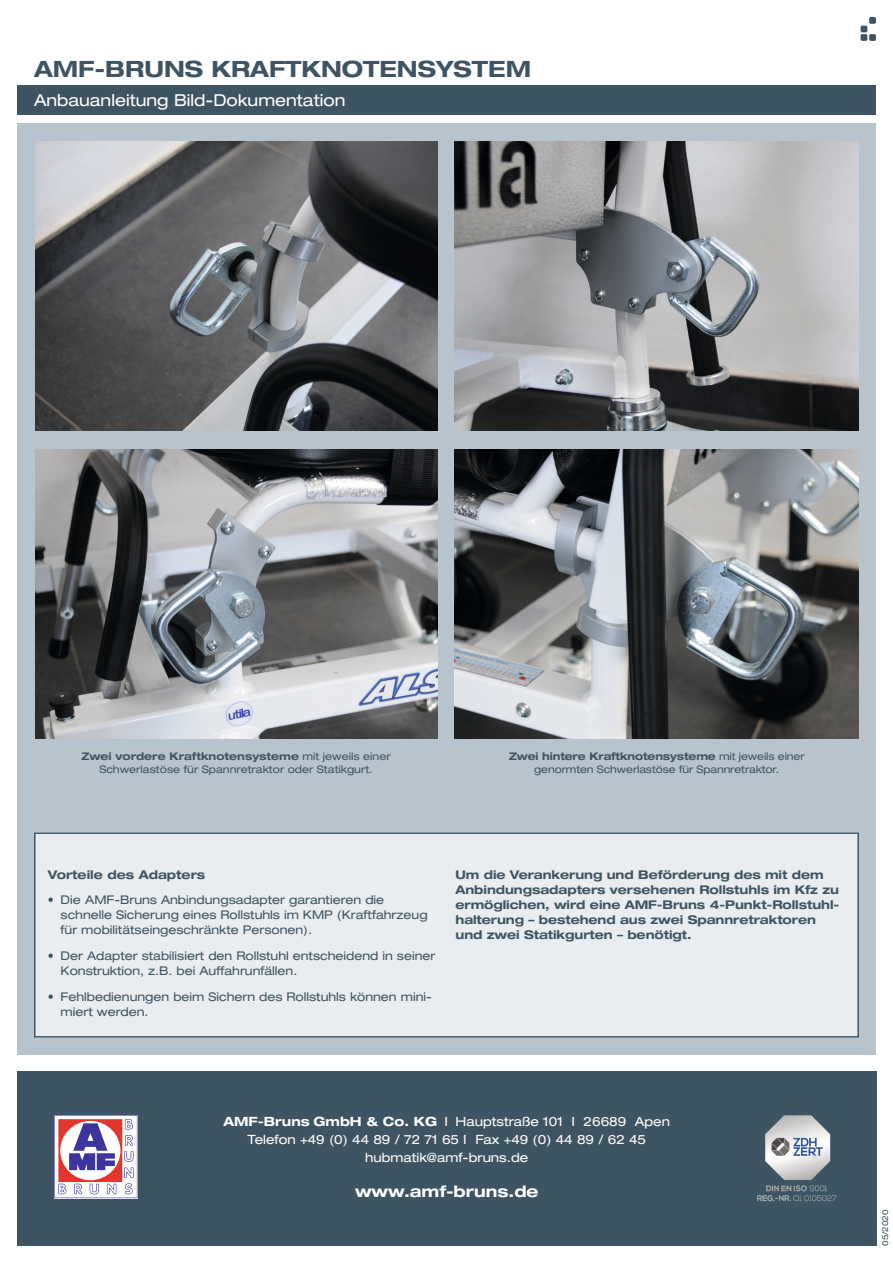
<style>
.page{position:relative;width:893px;height:1263px;background:#fff}
.page>*{position:absolute;margin:0;border:0;box-sizing:border-box;transform-origin:0 0}
.t1{font:700 expanded 22.5px "Helvetica Neue LT Std";color:#3f5462}
.t2{font:expanded 16.5px "Helvetica Neue LT Std";color:#fff}
.t3{font:700 expanded 15.75px "Helvetica Neue LT Std";color:#fff}
.t4{font:expanded 12.75px "Helvetica Neue LT Std";color:#fff}
.t5{font:expanded 12px/15px "Helvetica Neue LT Std";color:#3f5462}
.t6{font:700 expanded 12px/15px "Helvetica Neue LT Std";letter-spacing:-.005em;color:#3f5462}
.t7{font:expanded 10.5px/13.5px "Helvetica Neue LT Std";color:#3f5462;text-align:center}
.t8{font:expanded 8.25px "Helvetica Neue LT Std";color:#3f5462}
.s1{font-weight:700}
</style>
<div class="page">
<div style="left:17px;top:85px;width:859px;height:30px;background:#3f5462"></div>
<div style="left:869px;top:17px;width:7px;height:7px;background:#3f5462;border-radius:2px"></div>
<svg style="left:861px;top:26px;width:6px;height:6px"></svg>
<div style="left:861px;top:34px;width:6px;height:7px;background:#3f5462;border-radius:2px"></div>
<div style="left:869px;top:34px;width:7px;height:7px;background:#3f5462;border-radius:2px"></div>
<div style="left:17px;top:124px;width:437px;height:615px;background:#b8c4cd"></div>
<div style="left:453px;top:124px;width:423px;height:615px;background:#b8c4cd"></div>
<div style="left:17px;top:739px;width:859px;height:315px;background:#b8c4cd"></div>
<div style="left:34px;top:832px;width:825px;height:205px;background:#e9edef"></div>
<div style="left:34px;top:832px;width:825px;height:205px;border:2px solid #3f5462"></div>
<img style="left:455px;top:450px;width:404px;height:289px">
<div style="left:17px;top:1071px;width:859px;height:175px;background:#3f5462"></div>
<svg style="left:54px;top:1115px;width:83px;height:83px;background:#caaac1"></svg>
<img style="left:757px;top:1115px;width:80px;height:87px">
<img style="left:35px;top:142px;width:403px;height:289px">
<img style="left:454px;top:142px;width:404px;height:289px">
<img style="left:35px;top:450px;width:403px;height:289px">
<h1 class="t1" style="left:34px;top:54px;width:499px">AMF-BRUNS KRAFTKNOTENSYSTEM</h1>
<h2 class="t2" style="left:34px;top:90px;width:313px">Anbauanleitung Bild-Dokumentation</h2>
<p class="t7" style="left:81px;top:749px;width:311px"><span class="s1">Zwei vordere Kraftknotensysteme</span> mit jeweils einer<br>Schwerlastöse für Spannretraktor oder Statikgurt.</p>
<p class="t7" style="left:509px;top:749px;width:297px"><span class="s1">Zwei hintere Kraftknotensysteme</span> mit jeweils einer genormten Schwerlastöse für Spannretraktor.</p>
<p class="t6" style="left:48px;top:867px;width:159px">Vorteile des Adapters</p>
<p class="t5" style="left:61px;top:892px;width:369px;text-indent:-13px">• Die AMF-Bruns Anbindungsadapter garantieren die schnelle Sicherung eines Rollstuhls im KMP (Kraftfahrzeug für mobilitätseingeschränkte Personen).</p>
<p class="t5" style="left:61px;top:948px;width:376px;text-indent:-13px">• Der Adapter stabilisiert den Rollstuhl entscheidend in seiner<br>Konstruktion, z.B. bei Auffahrunfällen.</p>
<p class="t5" style="left:61px;top:989px;width:373px;text-indent:-13px">• Fehlbedienungen beim Sichern des Rollstuhls können mini&shy;miert werden.</p>
<p class="t6" style="left:455px;top:867px;width:385px">Um die Verankerung und Beförderung des mit dem Anbindungsadapters versehenen Rollstuhls im Kfz zu ermöglichen, wird eine AMF-Bruns 4-Punkt-Rollstuhl&shy;halterung – bestehend aus zwei Spannretraktoren und zwei Statikgurten – benötigt.</p>
<p class="t4" style="left:224px;top:1114px;width:448px"><span class="s1">AMF-Bruns GmbH &amp; Co. KG</span> I Hauptstraße 101 I 26689 Apen</p>
<p class="t4" style="left:247px;top:1132px;width:400px">Telefon +49 (0) 44 89 / 72 71 65 I Fax +49 (0) 44 89 / 62 45</p>
<p class="t4" style="left:365px;top:1150px;width:164px">hubmatik@amf-bruns.de</p>
<p class="t3" style="left:355px;top:1181px;width:185px">www.amf-bruns.de</p>
<p class="t8" style="left:880px;top:1246px;width:38px;rotate:-90deg">05/2020</p>
</div>
